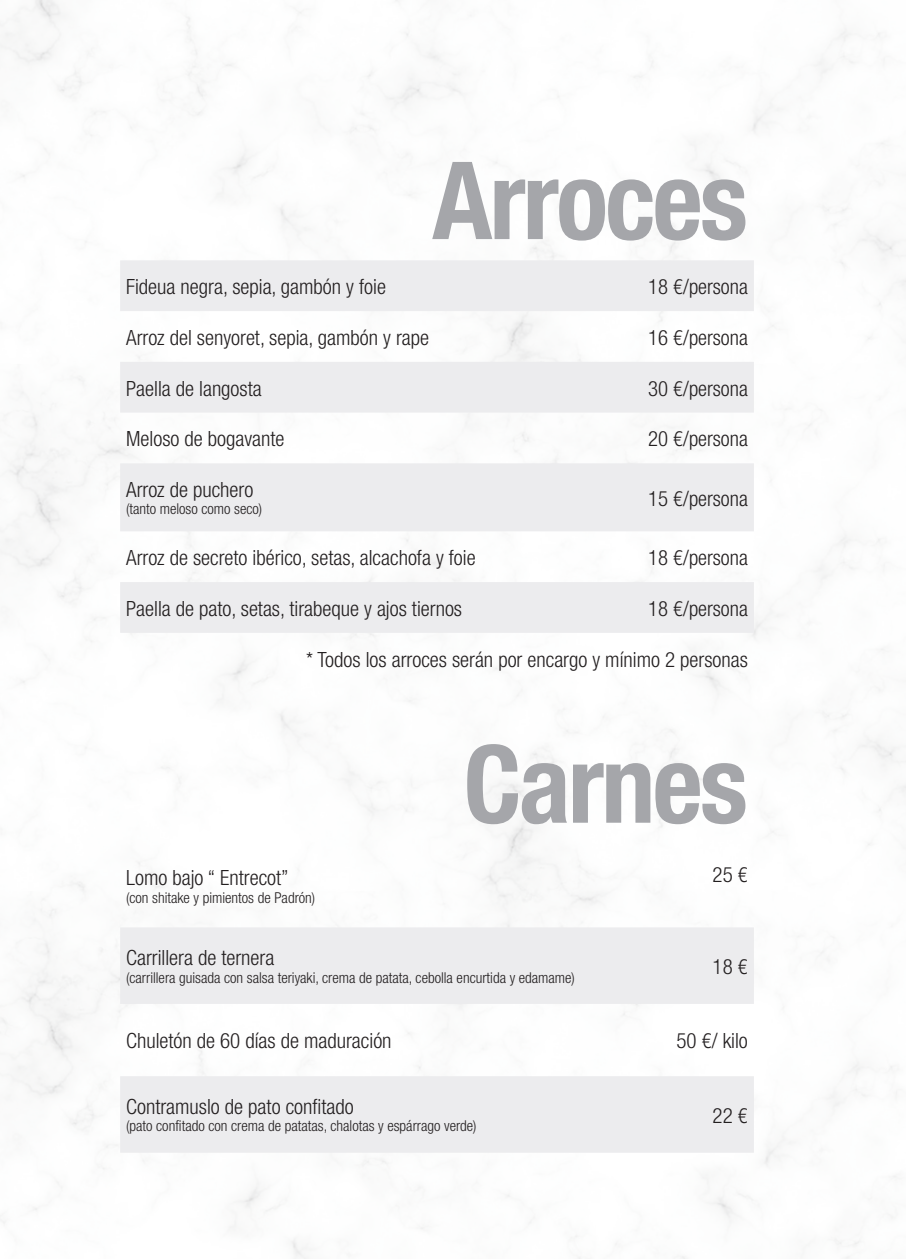
<style>
.page{position:relative;width:906px;height:1259px;background:#fff}
.page>*{position:absolute;margin:0;border:0;box-sizing:border-box;transform-origin:0 0}
.Estilo_de_párrafo_3{font:700 condensed 108px "Helvetica Neue";letter-spacing:-.025em;color:#a5a6aa}
.Estilo_de_párrafo_1{font:300 condensed 21px "Helvetica Neue";color:#231f20}
.Estilo_de_párrafo_2{font:300 condensed 21px "Helvetica Neue";color:#231f20}
.Estilo_de_párrafo_1-2{font:300 condensed 15px "Helvetica Neue";color:#231f20}
</style>
<div class="page">
<svg style="left:120px;top:260px;width:634px;height:892px"></svg>
<p class="Estilo_de_párrafo_3" style="left:432px;top:135px;width:317px">Arroces</p>
<p class="Estilo_de_párrafo_1" style="left:126px;top:275px;width:261px">Fideua negra, sepia, gambón y foie</p>
<p class="Estilo_de_párrafo_1" style="left:648px;top:275px;width:101px">18 €/persona</p>
<p class="Estilo_de_párrafo_1" style="left:126px;top:325px;width:304px">Arroz del senyoret, sepia, gambón y rape</p>
<p class="Estilo_de_párrafo_1" style="left:648px;top:325px;width:101px">16 €/persona</p>
<p class="Estilo_de_párrafo_1" style="left:126px;top:376px;width:137px">Paella de langosta</p>
<p class="Estilo_de_párrafo_1" style="left:648px;top:376px;width:101px">30 €/persona</p>
<p class="Estilo_de_párrafo_1" style="left:126px;top:427px;width:160px">Meloso de bogavante</p>
<p class="Estilo_de_párrafo_1" style="left:648px;top:427px;width:101px">20 €/persona</p>
<p class="Estilo_de_párrafo_1" style="left:126px;top:477px;width:129px">Arroz de puchero</p>
<p class="Estilo_de_párrafo_1-2" style="left:126px;top:500px;width:138px">(tanto meloso como seco)</p>
<p class="Estilo_de_párrafo_1" style="left:648px;top:486px;width:101px">15 €/persona</p>
<p class="Estilo_de_párrafo_2" style="left:126px;top:545px;width:351px">Arroz de secreto ibérico, setas, alcachofa y foie</p>
<p class="Estilo_de_párrafo_2" style="left:648px;top:545px;width:101px">18 €/persona</p>
<p class="Estilo_de_párrafo_1" style="left:126px;top:596px;width:337px">Paella de pato, setas, tirabeque y ajos tiernos</p>
<p class="Estilo_de_párrafo_1" style="left:648px;top:596px;width:101px">18 €/persona</p>
<p class="Estilo_de_párrafo_1" style="left:306px;top:647px;width:443px">* Todos los arroces serán por encargo y mínimo 2 personas</p>
<p class="Estilo_de_párrafo_1" style="left:126px;top:866px;width:164px">Lomo bajo “ Entrecot”</p>
<p class="Estilo_de_párrafo_1-2" style="left:126px;top:888px;width:190px">(con shitake y pimientos de Padrón)</p>
<p class="Estilo_de_párrafo_3" style="left:463px;top:719px;width:286px">Carnes</p>
<p class="Estilo_de_párrafo_1" style="left:712px;top:862px;width:37px">25 €</p>
<p class="Estilo_de_párrafo_2" style="left:126px;top:946px;width:150px">Carrillera de ternera</p>
<p class="Estilo_de_párrafo_1-2" style="left:126px;top:968px;width:450px">(carrillera guisada con salsa teriyaki, crema de patata, cebolla encurtida y edamame)</p>
<p class="Estilo_de_párrafo_2" style="left:712px;top:954px;width:37px">18 €</p>
<p class="Estilo_de_párrafo_1" style="left:126px;top:1029px;width:267px">Chuletón de 60 días de maduración</p>
<p class="Estilo_de_párrafo_1" style="left:676px;top:1029px;width:73px">50 €/ kilo</p>
<p class="Estilo_de_párrafo_2" style="left:126px;top:1094px;width:229px">Contramuslo de pato confitado</p>
<p class="Estilo_de_párrafo_1-2" style="left:126px;top:1117px;width:352px">(pato confitado con crema de patatas, chalotas y espárrago verde)</p>
<p class="Estilo_de_párrafo_1" style="left:712px;top:1103px;width:37px">22 €</p>
</div>
